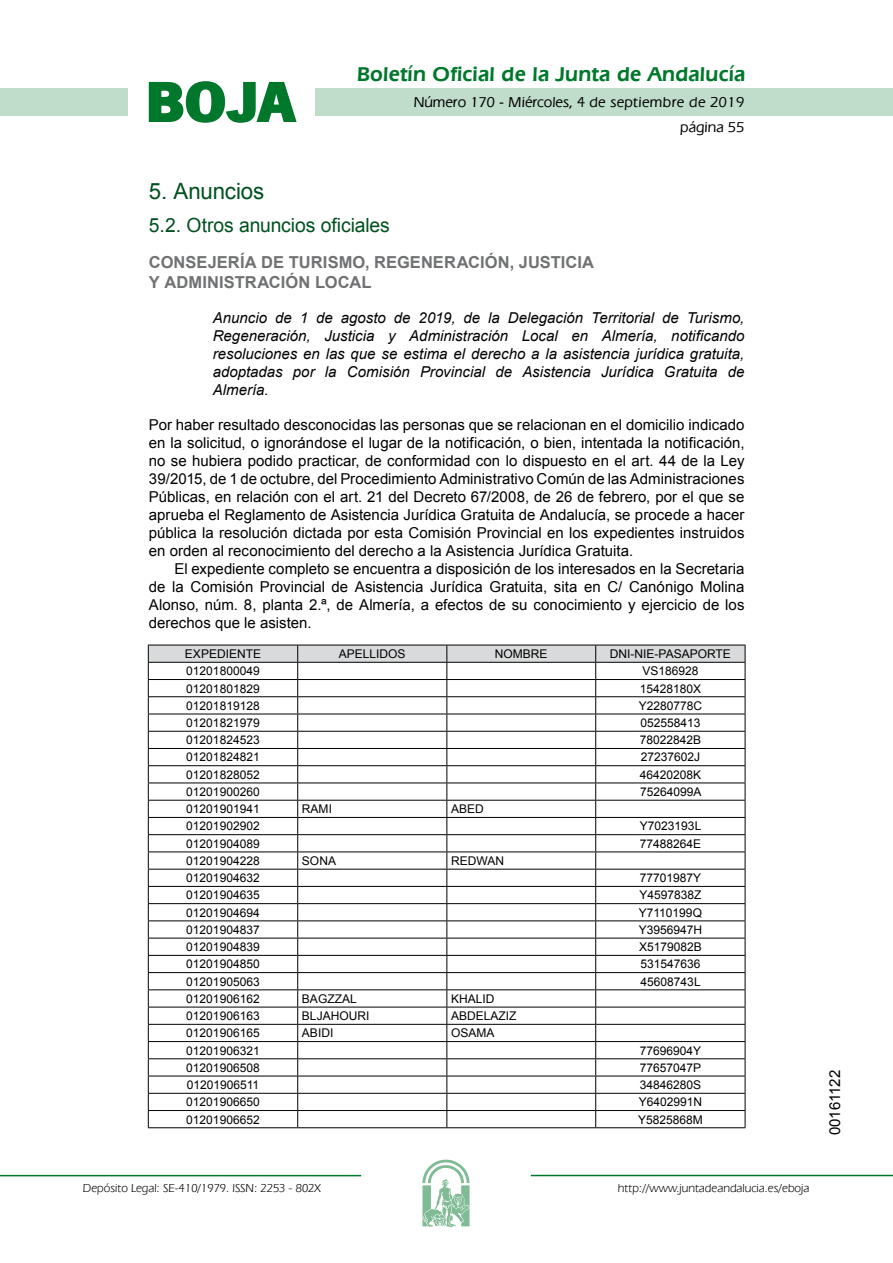
<style>
.page{position:relative;width:893px;height:1263px;background:#fff}
.page>*{position:absolute;margin:0;border:0;box-sizing:border-box;transform-origin:0 0}
.t1{font:700 57.75px "News Got T";color:#00782c;scale:1.14 1}
.t2{font:22.5px "Arial";letter-spacing:-.005em;color:#00501f}
.t3{font:600 21px "Eras IT Cby BT";letter-spacing:.01em;color:#00782c}
.t4{font:19.5px "Arial";letter-spacing:-.005em;color:#00501f}
.t5{font:700 16.5px/19.5px "Arial";letter-spacing:.005em;color:#707173}
.t6{font:15px/18px "Arial";color:#000;text-align:justify}
.t7{font:italic 15px/18px "Arial";color:#000;text-align:justify}
.t8{font:500 15px/24.5px "Eras IT Cby BT";color:#000;text-align:right}
.t9{font:12px "Arial";color:#000}
.t10{font:12px "Eras IT Cby BT";color:#000}
</style>
<div class="page">
<div style="left:315px;top:88px;width:577px;height:28px;background:#bfddca"></div>
<div style="left:0;top:88px;width:128px;height:28px;background:#bfddca"></div>
<hr style="left:0;top:1175px;width:361px;height:1px;background:#00782c">
<svg style="left:422px;top:1159px;width:47px;height:68px"></svg>
<hr style="left:531px;top:1175px;width:361px;height:1px;background:#00782c">
<svg style="left:148px;top:81px;width:149px;height:42px"></svg>
<svg style="left:148px;top:645px;width:597px;height:482px"></svg>
<hr style="left:148px;top:1127px;width:150px;height:1px;background:#000">
<hr style="left:298px;top:1127px;width:149px;height:1px;background:#000">
<hr style="left:447px;top:1127px;width:148px;height:1px;background:#000">
<hr style="left:595px;top:1127px;width:150px;height:1px;background:#000">
<h1 class="t1" style="left:145px;top:68px;width:133px">BOJA</h1>
<h3 class="t3" style="left:357px;top:62px;width:390px">Boletín Oficial de la Junta de Andalucía</h3>
<p class="t8" style="left:414px;top:90px;width:332px">Número 170 - Miércoles, 4 de septiembre de 2019 página 55</p>
<h2 class="t2" style="left:149px;top:177px;width:117px">5. Anuncios</h2>
<h3 class="t4" style="left:149px;top:212px;width:242px">5.2. Otros anuncios oficiales</h3>
<p class="t5" style="left:149px;top:253px;width:447px">CONSEJERÍA DE TURISMO, REGENERACIÓN, JUSTICIA<br>Y ADMINISTRACIÓN LOCAL</p>
<p class="t7" style="left:213px;top:309px;width:533px">Anuncio de 1 de agosto de 2019, de la Delegación Territorial de Turismo, Regeneración, Justicia y Administración Local en Almería, notificando resoluciones en las que se estima el derecho a la asistencia jurídica gratuita, adoptadas por la Comisión Provincial de Asistencia Jurídica Gratuita de Almería.</p>
<p class="t6" style="left:149px;top:416px;width:597px">Por haber resultado desconocidas las personas que se relacionan en el domicilio indicado en la solicitud, o ignorándose el lugar de la notificación, o bien, intentada la notificación, no se hubiera podido practicar, de conformidad con lo dispuesto en el art. 44 de la Ley 39/2015, de 1 de octubre, del Procedimiento Administrativo Común de las Administraciones Públicas, en relación con el art. 21 del Decreto 67/2008, de 26 de febrero, por el que se aprueba el Reglamento de Asistencia Jurídica Gratuita de Andalucía, se procede a hacer pública la resolución dictada por esta Comisión Provincial en los expedientes instruidos en orden al reconocimiento del derecho a la Asistencia Jurídica Gratuita.</p>
<p class="t6" style="left:149px;top:560px;width:597px;text-indent:26px">El expediente completo se encuentra a disposición de los interesados en la Secretaria de la Comisión Provincial de Asistencia Jurídica Gratuita, sita en C/ Canónigo Molina Alonso, núm. 8, planta 2.ª, de Almería, a efectos de su conocimiento y ejercicio de los derechos que le asisten.</p>
<p class="t9" style="left:185px;top:646px;width:78px">EXPEDIENTE</p>
<p class="t9" style="left:339px;top:646px;width:68px">APELLIDOS</p>
<p class="t9" style="left:495px;top:646px;width:54px">NOMBRE</p>
<p class="t9" style="left:610px;top:646px;width:122px">DNI-NIE-PASAPORTE</p>
<p class="t9" style="left:186px;top:663px;width:75px">01201800049</p>
<p class="t9" style="left:642px;top:663px;width:58px">VS186928</p>
<p class="t9" style="left:186px;top:680px;width:75px">01201801829</p>
<p class="t9" style="left:639px;top:680px;width:63px">15428180X</p>
<p class="t9" style="left:186px;top:698px;width:75px">01201819128</p>
<p class="t9" style="left:638px;top:698px;width:65px">Y2280778C</p>
<p class="t9" style="left:186px;top:715px;width:75px">01201821979</p>
<p class="t9" style="left:640px;top:715px;width:62px">052558413</p>
<p class="t9" style="left:186px;top:732px;width:75px">01201824523</p>
<p class="t9" style="left:639px;top:732px;width:63px">78022842B</p>
<p class="t9" style="left:186px;top:749px;width:75px">01201824821</p>
<p class="t9" style="left:640px;top:749px;width:61px">27237602J</p>
<p class="t9" style="left:186px;top:767px;width:75px">01201828052</p>
<p class="t9" style="left:639px;top:767px;width:63px">46420208K</p>
<p class="t9" style="left:186px;top:784px;width:75px">01201900260</p>
<p class="t9" style="left:640px;top:784px;width:63px">75264099A</p>
<p class="t9" style="left:186px;top:801px;width:75px">01201901941</p>
<p class="t9" style="left:302px;top:801px;width:31px">RAMI</p>
<p class="t9" style="left:451px;top:801px;width:34px">ABED</p>
<p class="t9" style="left:186px;top:818px;width:75px">01201902902</p>
<p class="t9" style="left:640px;top:818px;width:63px">Y7023193L</p>
<p class="t9" style="left:186px;top:836px;width:75px">01201904089</p>
<p class="t9" style="left:639px;top:836px;width:63px">77488264E</p>
<p class="t9" style="left:186px;top:853px;width:75px">01201904228</p>
<p class="t9" style="left:302px;top:853px;width:36px">SONA</p>
<p class="t9" style="left:451px;top:853px;width:54px">REDWAN</p>
<p class="t9" style="left:186px;top:870px;width:75px">01201904632</p>
<p class="t9" style="left:639px;top:870px;width:63px">77701987Y</p>
<p class="t9" style="left:186px;top:887px;width:75px">01201904635</p>
<p class="t9" style="left:639px;top:887px;width:64px">Y4597838Z</p>
<p class="t9" style="left:186px;top:905px;width:75px">01201904694</p>
<p class="t9" style="left:638px;top:905px;width:65px">Y7110199Q</p>
<p class="t9" style="left:186px;top:922px;width:75px">01201904837</p>
<p class="t9" style="left:638px;top:922px;width:65px">Y3956947H</p>
<p class="t9" style="left:186px;top:939px;width:75px">01201904839</p>
<p class="t9" style="left:639px;top:939px;width:64px">X5179082B</p>
<p class="t9" style="left:186px;top:956px;width:75px">01201904850</p>
<p class="t9" style="left:640px;top:956px;width:62px">531547636</p>
<p class="t9" style="left:186px;top:974px;width:75px">01201905063</p>
<p class="t9" style="left:640px;top:974px;width:62px">45608743L</p>
<p class="t9" style="left:186px;top:991px;width:75px">01201906162</p>
<p class="t9" style="left:302px;top:991px;width:56px">BAGZZAL</p>
<p class="t9" style="left:451px;top:991px;width:45px">KHALID</p>
<p class="t9" style="left:186px;top:1008px;width:75px">01201906163</p>
<p class="t9" style="left:302px;top:1008px;width:69px">BLJAHOURI</p>
<p class="t9" style="left:451px;top:1008px;width:67px">ABDELAZIZ</p>
<p class="t9" style="left:186px;top:1025px;width:75px">01201906165</p>
<p class="t9" style="left:302px;top:1025px;width:33px">ABIDI</p>
<p class="t9" style="left:451px;top:1025px;width:45px">OSAMA</p>
<p class="t9" style="left:186px;top:1042px;width:75px">01201906321</p>
<p class="t9" style="left:639px;top:1042px;width:63px">77696904Y</p>
<p class="t9" style="left:186px;top:1060px;width:75px">01201906508</p>
<p class="t9" style="left:639px;top:1060px;width:63px">77657047P</p>
<p class="t9" style="left:187px;top:1077px;width:74px">01201906511</p>
<p class="t9" style="left:639px;top:1077px;width:63px">34846280S</p>
<p class="t9" style="left:186px;top:1094px;width:75px">01201906650</p>
<p class="t9" style="left:638px;top:1094px;width:65px">Y6402991N</p>
<p class="t9" style="left:186px;top:1111px;width:75px">01201906652</p>
<p class="t9" style="left:638px;top:1111px;width:66px">Y5825868M</p>
<p class="t10" style="left:83px;top:1181px;width:239px">Depósito Legal: SE-410/1979. ISSN: 2253 - 802X</p>
<p class="t10" style="left:618px;top:1181px;width:193px">http://www.juntadeandalucia.es/eboja</p>
<p class="t6" style="left:826px;top:1135px;width:67px;rotate:-90deg">00161122</p>
</div>
